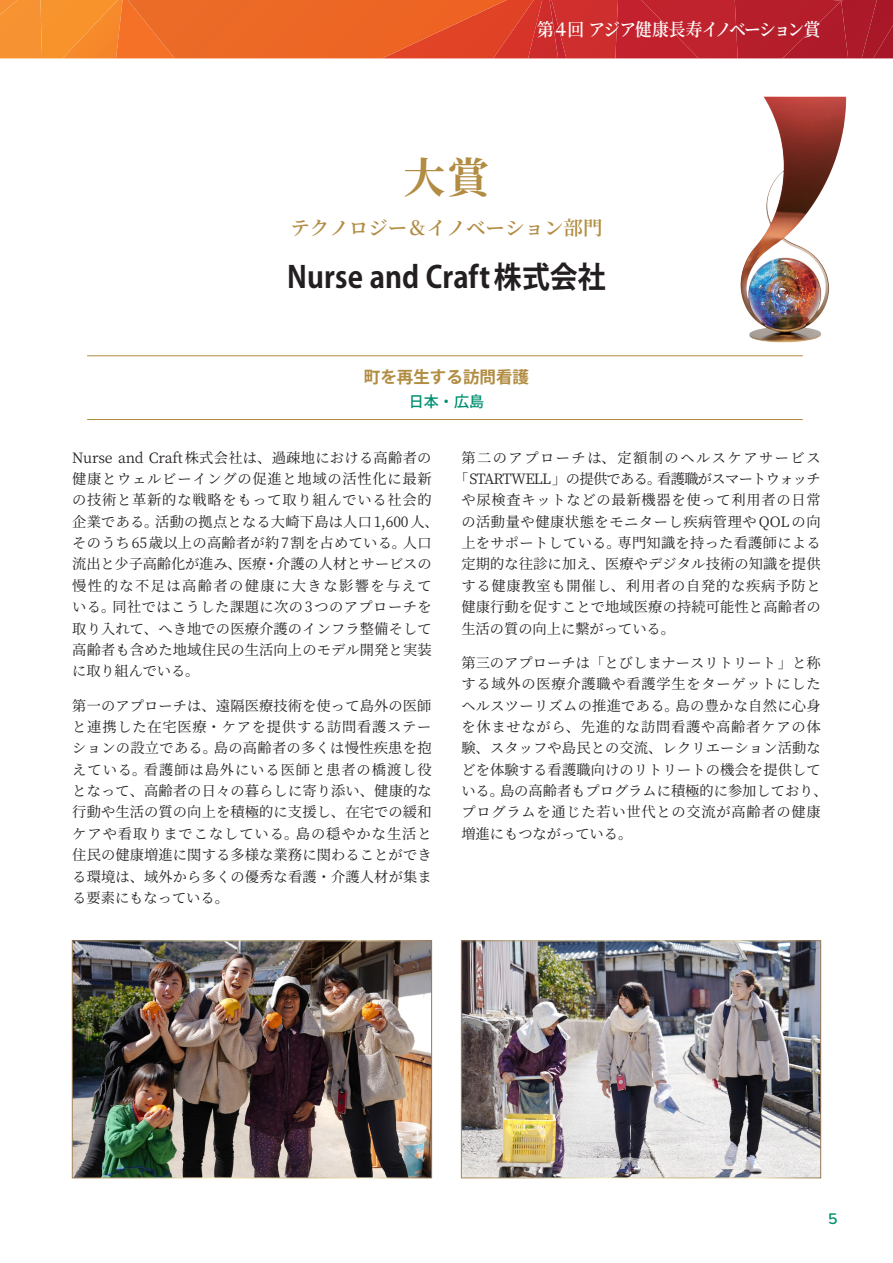
<style>
.page{position:relative;width:893px;height:1263px;background:#fff}
.page>*{position:absolute;margin:0;border:0;box-sizing:border-box;transform-origin:0 0}
.t1{font:700 42px "Noto Serif JP";color:#b18c42}
.t2{font:700 30px "Koz Go Pr 6 N";letter-spacing:.005em;color:#231f20;scale:.93 1}
.t3{font:600 19.5px "Noto Serif JP";color:#b18c42}
.t4{font:600 18px "Noto Serif JP";letter-spacing:-.09em;color:#fff;scale:.93 1}
.t5{font:700 16.5px "Koz Go Pr 6 N";color:#b18c42}
.t6{font:500 15.9px "Proxima Nova";color:#008f70}
.t7{font:500 15px "Koz Go Pr 6 N";color:#008f70}
.JP_Body_Mincho_11pt{font:14.25px/21.3px "Noto Serif JP";letter-spacing:.015em;color:#231f20}
.JP_Body_Mincho_11pt-2{font:14.25px "Noto Serif JP";letter-spacing:.055em;color:#231f20}
.JP_Body_Mincho_11pt-3{font:14.25px "Noto Serif JP";letter-spacing:-.05em;color:#231f20}
.JP_Body_Mincho_11pt-4{font:14.25px "Noto Serif JP";letter-spacing:.04em;color:#231f20}
.JP_Body_Mincho_11pt-5{font:14.25px "Noto Serif JP";letter-spacing:.105em;color:#231f20}
</style>
<div class="page">
<svg style="left:0;top:0;width:893px;height:58px"></svg>
<hr style="left:87px;top:355px;width:716px;height:1px;background:#b18c42">
<hr style="left:87px;top:419px;width:716px;height:1px;background:#b18c42">
<img style="left:74px;top:942px;width:356px;height:234px">
<img style="left:463px;top:942px;width:356px;height:234px">
<div style="left:461px;top:940px;width:360px;height:238px;border:1px solid #fff"></div>
<img style="left:740px;top:96px;width:107px;height:247px">
<p class="t4" style="left:537px;top:19px;width:306px">第４回 アジア健康長寿イノベーション賞</p>
<p class="t1" style="left:403px;top:154px;width:88px">大賞</p>
<p class="t3" style="left:290px;top:216px;width:314px">テクノロジー＆イノベーション部門</p>
<p class="t2" style="left:287px;top:260px;width:344px">Nurse and Craft 株式会社</p>
<p class="t5" style="left:364px;top:368px;width:167px">町を再生する訪問看護</p>
<p class="t7" style="left:409px;top:393px;width:76px">日本・広島</p>
<p class="JP_Body_Mincho_11pt" style="left:72px;top:447px;width:368px">Nurse and Craft株式会社は、過疎地における高齢者の健康とウェルビーイングの促進と地域の活性化に最新の技術と革新的な戦略をもって取り組んでいる社会的企業である。活動の拠点となる大崎下島は人口1,600人、そのうち65歳以上の高齢者が約7割を占めている。人口流出と少子高齢化が進み、医療・介護の人材とサービスの慢性的な不足は高齢者の健康に大きな影響を与えている。同社ではこうした課題に次の3つのアプローチを取り入れて、へき地での医療介護のインフラ整備そして高齢者も含めた地域住民の生活向上のモデル開発と実装に取り組んでいる。</p>
<p class="JP_Body_Mincho_11pt" style="left:72px;top:695px;width:361px;text-align:justify">第一のアプローチは、遠隔医療技術を使って島外の医師と連携した在宅医療・ケアを提供する訪問看護ステーションの設立である。島の高齢者の多くは慢性疾患を抱えている。看護師は島外にいる医師と患者の橋渡し役となって、高齢者の日々の暮らしに寄り添い、健康的な行動や生活の質の向上を積極的に支援し、在宅での緩和ケアや看取りまでこなしている。島の穏やかな生活と住民の健康増進に関する多様な業務に関わることができる環境は、域外から多くの優秀な看護・介護人材が集まる要素にもなっている。</p>
<p class="JP_Body_Mincho_11pt-5" style="left:461px;top:449px;width:361px">第二のアプローチは、定額制のヘルスケアサービス</p>
<p class="JP_Body_Mincho_11pt-3" style="left:454px;top:471px;width:368px">「STARTWELL」の提供である。看護職がスマートウォッチ</p>
<p class="JP_Body_Mincho_11pt-2" style="left:461px;top:492px;width:361px">や尿検査キットなどの最新機器を使って利用者の日常</p>
<p class="JP_Body_Mincho_11pt-4" style="left:461px;top:513px;width:361px">の活動量や健康状態をモニターし疾病管理やQOLの向</p>
<p class="JP_Body_Mincho_11pt" style="left:461px;top:532px;width:361px">上をサポートしている。専門知識を持った看護師による</p>
<p class="JP_Body_Mincho_11pt" style="left:461px;top:554px;width:361px">定期的な往診に加え、医療やデジタル技術の知識を提供</p>
<p class="JP_Body_Mincho_11pt-2" style="left:461px;top:578px;width:361px">する健康教室も開催し、利用者の自発的な疾病予防と</p>
<p class="JP_Body_Mincho_11pt" style="left:461px;top:597px;width:361px">健康行動を促すことで地域医療の持続可能性と高齢者の</p>
<p class="JP_Body_Mincho_11pt" style="left:461px;top:618px;width:215px">生活の質の向上に繋がっている。</p>
<p class="JP_Body_Mincho_11pt" style="left:461px;top:652px;width:368px">第三のアプローチは「とびしまナースリトリート」と称する域外の医療介護職や看護学生をターゲットにしたヘルスツーリズムの推進である。島の豊かな自然に心身を休ませながら、先進的な訪問看護や高齢者ケアの体験、スタッフや島民との交流、レクリエーション活動などを体験する看護職向けのリトリートの機会を提供している。島の高齢者もプログラムに積極的に参加しており、プログラムを通じた若い世代との交流が高齢者の健康増進にもつながっている。</p>
<p class="t6" style="left:828px;top:1207px;width:11px">5</p>
</div>
